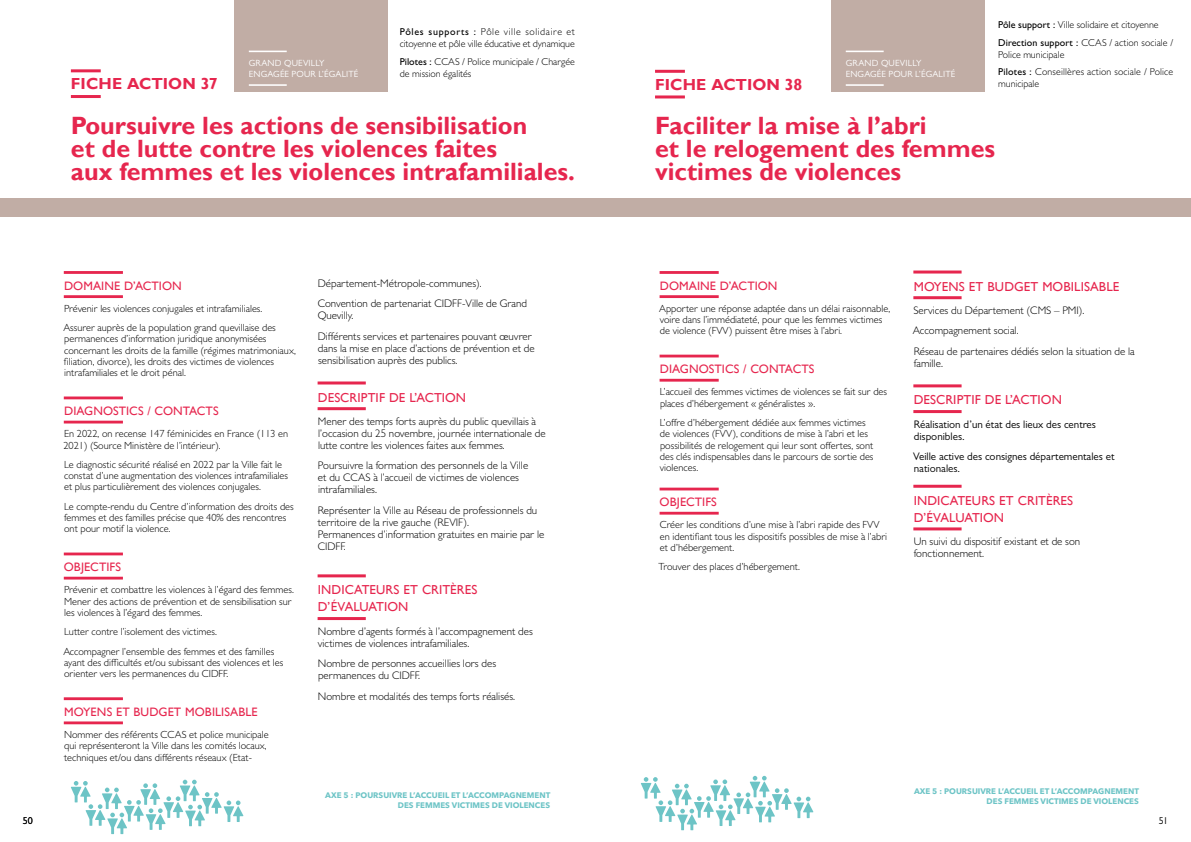
<style>
.page{position:relative;width:1191px;height:842px;background:#fff}
.page>*{position:absolute;margin:0;border:0;box-sizing:border-box;transform-origin:0 0}
.t1{font:700 25px/23px "Gill Sans";color:#e6264e}
.t2{font:700 16px "Gill Sans";letter-spacing:.005em;color:#e6264e}
.t3{font:13px/17px "Gill Sans";letter-spacing:.005em;color:#e6264e}
.t4{font:12.2px "Gill Sans";letter-spacing:.005em;color:#e6264e}
.t5{font:300 11px/12px "Gill Sans";color:#000}
.t6{font:11px/12px "Gill Sans";color:#000}
.t7{font:300 10.3px/11.3px "Gill Sans";color:#000}
.t8{font:300 10px/12px "Gill Sans";color:#000}
.t9{font:10px "Gill Sans";color:#000}
.t10{font:9px/11px "Gill Sans";letter-spacing:.02em;color:#fff}
.t11{font:700 8px/10px "Avenir Next LT Pro";color:#6dc4c6;text-align:right}
.s1{font-weight:500}
</style>
<div class="page">
<div style="left:234px;top:0;width:153px;height:92px;background:#c1ada5"></div>
<hr style="left:249px;top:51px;width:38px;height:1px;background:#fff">
<hr style="left:249px;top:84px;width:38px;height:2px;background:#fff">
<div style="left:831px;top:0;width:153px;height:92px;background:#c1ada5"></div>
<hr style="left:845px;top:51px;width:38px;height:1px;background:#fff">
<hr style="left:845px;top:84px;width:38px;height:2px;background:#fff">
<svg style="left:71px;top:780px;width:172px;height:54px"></svg>
<svg style="left:641px;top:776px;width:172px;height:54px"></svg>
<div style="left:0;top:198px;width:1191px;height:19px;background:#c1ada5"></div>
<hr style="left:71px;top:69px;width:30px;height:3px;background:#e6264e">
<hr style="left:71px;top:95px;width:30px;height:3px;background:#e6264e">
<hr style="left:64px;top:271px;width:59px;height:3px;background:#e6264e">
<hr style="left:64px;top:295px;width:59px;height:3px;background:#e6264e">
<hr style="left:64px;top:396px;width:59px;height:3px;background:#e6264e">
<hr style="left:64px;top:421px;width:59px;height:2px;background:#e6264e">
<hr style="left:64px;top:552px;width:59px;height:3px;background:#e6264e">
<hr style="left:64px;top:577px;width:59px;height:2px;background:#e6264e">
<hr style="left:64px;top:697px;width:59px;height:3px;background:#e6264e">
<hr style="left:64px;top:721px;width:59px;height:3px;background:#e6264e">
<hr style="left:317px;top:381px;width:49px;height:3px;background:#e6264e">
<hr style="left:317px;top:407px;width:49px;height:3px;background:#e6264e">
<hr style="left:317px;top:574px;width:49px;height:3px;background:#e6264e">
<hr style="left:317px;top:617px;width:49px;height:3px;background:#e6264e">
<hr style="left:655px;top:70px;width:30px;height:3px;background:#e6264e">
<hr style="left:655px;top:95px;width:30px;height:3px;background:#e6264e">
<hr style="left:659px;top:271px;width:59px;height:3px;background:#e6264e">
<hr style="left:659px;top:295px;width:59px;height:3px;background:#e6264e">
<hr style="left:659px;top:355px;width:59px;height:2px;background:#e6264e">
<hr style="left:659px;top:379px;width:59px;height:3px;background:#e6264e">
<hr style="left:659px;top:488px;width:59px;height:2px;background:#e6264e">
<hr style="left:659px;top:512px;width:59px;height:3px;background:#e6264e">
<hr style="left:913px;top:270px;width:48px;height:3px;background:#e6264e">
<hr style="left:913px;top:296px;width:48px;height:3px;background:#e6264e">
<hr style="left:913px;top:384px;width:48px;height:3px;background:#e6264e">
<hr style="left:913px;top:410px;width:48px;height:3px;background:#e6264e">
<hr style="left:913px;top:485px;width:48px;height:3px;background:#e6264e">
<hr style="left:913px;top:527px;width:48px;height:3px;background:#e6264e">
<p class="t8" style="left:998px;top:16px;width:176px;line-height:17.7px"><span class="s1">Pôle support :</span> Ville solidaire et citoyenne<br><span class="s1">Direction support :</span> CCAS / action sociale /</p>
<p class="t8" style="left:998px;top:45px;width:177px;line-height:17.7px">Police municipale<br><span class="s1">Pilotes :</span> Conseillères action sociale / Police</p>
<p class="t8" style="left:998px;top:78px;width:43px">municipale</p>
<p class="t8" style="left:400px;top:26px;width:176px"><span class="s1">Pôles supports :</span> Pôle ville solidaire et citoyenne et pôle ville éducative et dynamique</p>
<p class="t8" style="left:400px;top:55px;width:177px"><span class="s1">Pilotes :</span> CCAS / Police municipale / Chargée de mission égalités</p>
<p class="t10" style="left:249px;top:58px;width:111px">GRAND QUEVILLY<br>ENGAGÉE POUR L’ÉGALITÉ</p>
<p class="t10" style="left:845px;top:58px;width:111px">GRAND QUEVILLY<br>ENGAGÉE POUR L’ÉGALITÉ</p>
<h2 class="t2" style="left:71px;top:74px;width:148px">FICHE ACTION 37</h2>
<h1 class="t1" style="left:71px;top:114px;width:505px">Poursuivre les actions de sensibilisation<br>et de lutte contre les violences faites<br>aux femmes et les violences intrafamiliales.</h1>
<h2 class="t2" style="left:655px;top:75px;width:149px">FICHE ACTION 38</h2>
<h1 class="t1" style="left:655px;top:114px;width:341px">Faciliter la mise à l’abri<br>et le relogement des femmes victimes de violences</h1>
<p class="t9" style="left:23px;top:815px;width:12px">50</p>
<p class="t4" style="left:64px;top:279px;width:119px">DOMAINE D’ACTION</p>
<p class="t7" style="left:63px;top:299px;width:214px;line-height:19.3px">Prévenir les violences conjugales et intrafamiliales.<br>Assurer auprès de la population grand quevillaise des</p>
<p class="t7" style="left:64px;top:333px;width:233px">permanences d’information juridique anonymisées concernant les droits de la famille (régimes matrimoniaux, filiation, divorce), les droits des victimes de violences intrafamiliales et le droit pénal.</p>
<p class="t4" style="left:64px;top:404px;width:156px">DIAGNOSTICS / CONTACTS</p>
<p class="t7" style="left:63px;top:428px;width:226px">En 2022, on recense 147 féminicides en France (113 en<br>2021) (Source Ministère de l’intérieur).</p>
<p class="t7" style="left:64px;top:459px;width:225px">Le diagnostic sécurité réalisé en 2022 par la Ville fait le constat d’une augmentation des violences intrafamiliales et plus particulièrement des violences conjugales.</p>
<p class="t7" style="left:64px;top:500px;width:231px">Le compte-rendu du Centre d’information des droits des femmes et des familles précise que 40% des rencontres ont pour motif la violence.</p>
<p class="t4" style="left:64px;top:560px;width:59px">OBJECTIFS</p>
<p class="t7" style="left:64px;top:584px;width:231px">Prévenir et combattre les violences à l’égard des femmes.<br>Mener des actions de prévention et de sensibilisation sur les violences à l’égard des femmes.</p>
<p class="t7" style="left:63px;top:622px;width:212px;line-height:19.3px">Lutter contre l’isolement des victimes.<br>Accompagner l’ensemble des femmes et des familles</p>
<p class="t7" style="left:64px;top:656px;width:221px">ayant des difficultés et/ou subissant des violences et les orienter vers les permanences du CIDFF.</p>
<p class="t4" style="left:64px;top:705px;width:195px">MOYENS ET BUDGET MOBILISABLE</p>
<p class="t7" style="left:64px;top:729px;width:206px">Nommer des référents CCAS et police municipale qui représenteront la Ville dans les comités locaux, techniques et/ou dans différents réseaux (Etat-</p>
<p class="t5" style="left:318px;top:273px;width:211px;line-height:20.5px">Département-Métropole-communes).<br>Convention de partenariat CIDFF-Ville de Grand</p>
<p class="t5" style="left:318px;top:305px;width:216px;line-height:20.5px">Quevilly.<br>Différents services et partenaires pouvant œuvrer</p>
<p class="t5" style="left:318px;top:342px;width:218px">dans la mise en place d’actions de prévention et de sensibilisation auprès des publics.</p>
<p class="t3" style="left:318px;top:389px;width:150px">DESCRIPTIF DE L’ACTION</p>
<p class="t5" style="left:318px;top:415px;width:229px">Mener des temps forts auprès du public quevillais à l’occasion du 25 novembre, journée internationale de lutte contre les violences faites aux femmes.</p>
<p class="t5" style="left:318px;top:459px;width:212px">Poursuivre la formation des personnels de la Ville et du CCAS à l’accueil de victimes de violences intrafamiliales.</p>
<p class="t5" style="left:318px;top:504px;width:228px">Représenter la Ville au Réseau de professionnels du territoire de la rive gauche (REVIF).<br>Permanences d’information gratuites en mairie par le CIDFF.</p>
<p class="t3" style="left:318px;top:582px;width:161px">INDICATEURS ET CRITÈRES<br>D’ÉVALUATION</p>
<p class="t5" style="left:318px;top:625px;width:217px">Nombre d’agents formés à l’accompagnement des victimes de violences intrafamiliales.</p>
<p class="t5" style="left:318px;top:657px;width:180px">Nombre de personnes accueillies lors des permanences du CIDFF.</p>
<p class="t5" style="left:318px;top:690px;width:199px">Nombre et modalités des temps forts réalisés.</p>
<p class="t11" style="left:325px;top:790px;width:226px">AXE 5 : POURSUIVRE L’ACCUEIL ET L’ACCOMPAGNEMENT<br>DES FEMMES VICTIMES DE VIOLENCES</p>
<p class="t4" style="left:660px;top:279px;width:119px">DOMAINE D’ACTION</p>
<p class="t7" style="left:659px;top:303px;width:233px">Apporter une réponse adaptée dans un délai raisonnable, voire dans l’immédiateté, pour que les femmes victimes de violence (FVV) puissent être mises à l’abri.</p>
<p class="t4" style="left:660px;top:362px;width:156px">DIAGNOSTICS / CONTACTS</p>
<p class="t7" style="left:660px;top:386px;width:229px">L’accueil des femmes victimes de violences se fait sur des places d’hébergement « généralistes ».</p>
<p class="t7" style="left:660px;top:417px;width:215px">L’offre d’hébergement dédiée aux femmes victimes de violences (FVV), conditions de mise à l’abri et les possibilités de relogement qui leur sont offertes, sont des clés indispensables dans le parcours de sortie des violences.</p>
<p class="t4" style="left:659px;top:495px;width:59px">OBJECTIFS</p>
<p class="t7" style="left:659px;top:519px;width:229px">Créer les conditions d’une mise à l’abri rapide des FVV en identifiant tous les dispositifs possibles de mise à l’abri et d’hébergement.</p>
<p class="t7" style="left:658px;top:561px;width:143px">Trouver des places d’hébergement.</p>
<p class="t3" style="left:913px;top:278px;width:207px">MOYENS ET BUDGET MOBILISABLE</p>
<p class="t5" style="left:913px;top:300px;width:223px;line-height:20.5px">Services du Département (CMS – PMI).<br>Accompagnement social.<br>Réseau de partenaires dédiés selon la situation de la</p>
<p class="t5" style="left:913px;top:357px;width:31px">famille.</p>
<p class="t3" style="left:913px;top:392px;width:150px">DESCRIPTIF DE L’ACTION</p>
<p class="t6" style="left:913px;top:418px;width:184px">Réalisation d’un état des lieux des centres disponibles.</p>
<p class="t6" style="left:913px;top:450px;width:203px">Veille active des consignes départementales et nationales.</p>
<p class="t3" style="left:913px;top:492px;width:161px">INDICATEURS ET CRITÈRES<br>D’ÉVALUATION</p>
<p class="t5" style="left:913px;top:535px;width:168px">Un suivi du dispositif existant et de son fonctionnement.</p>
<p class="t11" style="left:914px;top:786px;width:226px">AXE 5 : POURSUIVRE L’ACCUEIL ET L’ACCOMPAGNEMENT<br>DES FEMMES VICTIMES DE VIOLENCES</p>
<p class="t9" style="left:1159px;top:815px;width:11px">51</p>
</div>
